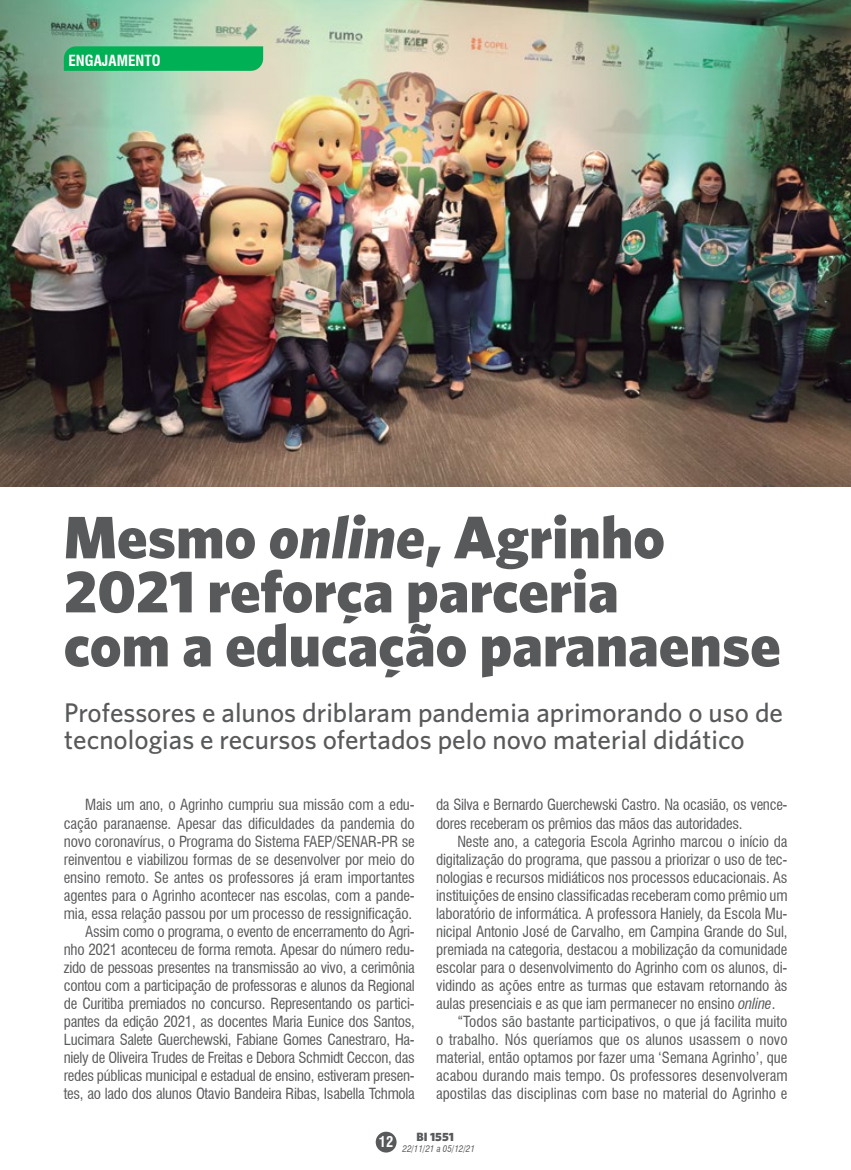
<style>
.page{position:relative;width:851px;height:1170px;background:#fff}
.page>*{position:absolute;margin:0;border:0;box-sizing:border-box;transform-origin:0 0}
.t1{font:900 60px/54px "Whitney HTF";color:#58595b}
.t2{font:500 27px/27px "Whitney HTF";color:#58595b}
.t3{font:condensed 15px/18px "Swiss 721 BT";letter-spacing:-.01em;color:#58595b;text-align:right}
.t4{font:700 condensed 15px "Swiss 721 BT";color:#fff}
.t5{font:700 condensed 14.4px "Swiss 721 BT";color:#fff}
.t6{font:900 12px "Whitney HTF";color:#58595b}
.t7{font:italic condensed 9px "Swiss 721 BT";color:#58595b}
.s1{font-style:italic}
</style>
<div class="page">
<div style="left:375px;top:1131px;width:21px;height:21px;background:#58595b;border-radius:50%"></div>
<img style="left:0;top:0;width:850px;height:486px">
<svg style="left:64px;top:46px;width:199px;height:25px;background:#05b058"></svg>
<p class="t4" style="left:68px;top:51px;width:93px">ENGAJAMENTO</p>
<h1 class="t1" style="left:64px;top:508px;width:718px">Mesmo <span class="s1">online</span>, Agrinho<br>2021 reforça parceria<br>com a educação paranaense</h1>
<h2 class="t2" style="left:64px;top:698px;width:720px">Professores e alunos driblaram pandemia aprimorando o uso de tecnologias e recursos ofertados pelo novo material didático</h2>
<p class="t3" style="left:64px;top:796px;width:352px">Mais um ano, o Agrinho cumpriu sua missão com a edu&shy;cação paranaense. Apesar das dificuldades da pandemia do novo coronavírus, o Programa do Sistema FAEP/SENAR-PR se reinventou e viabilizou formas de se desenvolver por meio do ensino remoto. Se antes os professores já eram importantes agentes para o Agrinho acontecer nas escolas, com a pande&shy;mia, essa relação passou por um processo de ressignificação.<br>Assim como o programa, o evento de encerramento do Agri&shy;nho 2021 aconteceu de forma remota. Apesar do número redu&shy;zido de pessoas presentes na transmissão ao vivo, a cerimônia contou com a participação de professoras e alunos da Regional de Curitiba premiados no concurso. Representando os partici&shy;pantes da edição 2021, as docentes Maria Eunice dos Santos, Lucimara Salete Guerchewski, Fabiane Gomes Canestraro, Ha&shy;niely de Oliveira Trudes de Freitas e Debora Schmidt Ceccon, das redes públicas municipal e estadual de ensino, estiveram presen&shy;tes, ao lado dos alunos Otavio Bandeira Ribas, Isabella Tchmola</p>
<p class="t3" style="left:436px;top:796px;width:353px;text-align:left">da Silva e Bernardo Guerchewski Castro. Na ocasião, os vence&shy;dores receberam os prêmios das mãos das autoridades.</p>
<p class="t3" style="left:457px;top:832px;width:331px">Neste ano, a categoria Escola Agrinho marcou o início da</p>
<p class="t3" style="left:436px;top:850px;width:353px">digitalização do programa, que passou a priorizar o uso de tec-</p>
<p class="t3" style="left:436px;top:868px;width:353px">nologias e recursos midiáticos nos processos educacionais. As</p>
<p class="t3" style="left:436px;top:886px;width:353px">instituições de ensino classificadas receberam como prêmio um</p>
<p class="t3" style="left:436px;top:904px;width:353px">laboratório de informática. A professora Haniely, da Escola Mu-</p>
<p class="t3" style="left:436px;top:922px;width:353px">nicipal Antonio José de Carvalho, em Campina Grande do Sul,</p>
<p class="t3" style="left:436px;top:940px;width:353px">premiada na categoria, destacou a mobilização da comunidade</p>
<p class="t3" style="left:436px;top:958px;width:353px">escolar para o desenvolvimento do Agrinho com os alunos, di-</p>
<p class="t3" style="left:436px;top:976px;width:353px">vidindo as ações entre as turmas que estavam retornando às</p>
<p class="t3" style="left:436px;top:994px;width:341px">aulas presenciais e as que iam permanecer no ensino <span class="s1">online</span>.</p>
<p class="t3" style="left:457px;top:1012px;width:331px">“Todos são bastante participativos, o que já facilita muito</p>
<p class="t3" style="left:436px;top:1030px;width:353px">o trabalho. Nós queríamos que os alunos usassem o novo</p>
<p class="t3" style="left:436px;top:1048px;width:353px">material, então optamos por fazer uma ‘Semana Agrinho’, que</p>
<p class="t3" style="left:436px;top:1066px;width:353px">acabou durando mais tempo. Os professores desenvolveram</p>
<p class="t3" style="left:436px;top:1084px;width:353px">apostilas das disciplinas com base no material do Agrinho e</p>
<p class="t5" style="left:379px;top:1133px;width:16px">12</p>
<p class="t6" style="left:416px;top:1128px;width:39px">BI 1551</p>
<p class="t7" style="left:402px;top:1143px;width:74px">22/11/21 a 05/12/21</p>
</div>
